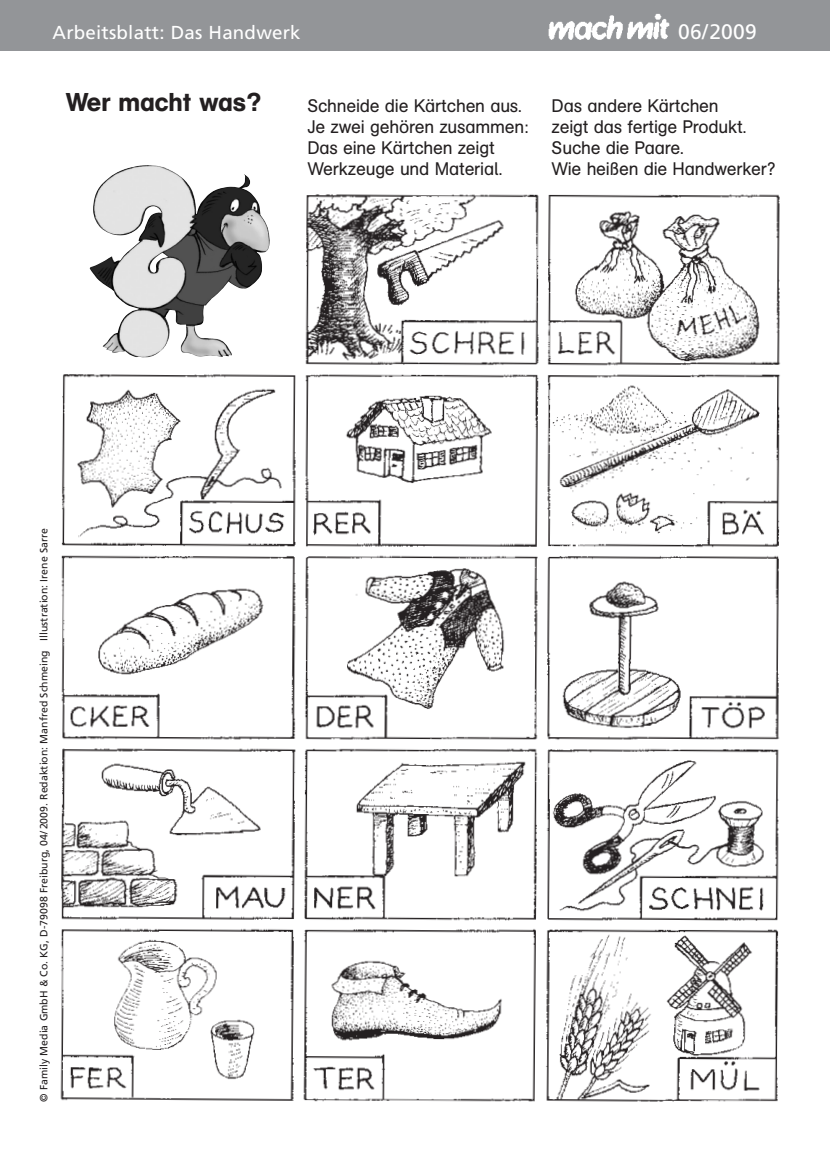
<style>
.page{position:relative;width:830px;height:1149px;background:#fff}
.page>*{position:absolute;margin:0;border:0;box-sizing:border-box;transform-origin:0 0}
.t1{font:500 25.5px "AG Schoolbook";color:#231f20}
.t2{font:21px "Frutiger";letter-spacing:.01em;color:#fff}
.t3{font:18.75px "Frutiger";letter-spacing:.01em;color:#fff}
.t4{font:18px/21px "AG Schoolbook Regular A";letter-spacing:-.01em;color:#231f20}
.t5{font:10.5px "Frutiger";color:#231f20}
</style>
<div class="page">
<div style="left:0;top:0;width:829px;height:51px;background:#939598"></div>
<img style="left:548px;top:13px;width:121px;height:27px">
<img style="left:60px;top:194px;width:721px;height:908px">
<img style="left:89px;top:165px;width:181px;height:193px">
<p class="t3" style="left:53px;top:25px;width:249px">Arbeitsblatt: Das Handwerk</p>
<p class="t2" style="left:678px;top:24px;width:80px">06/2009</p>
<h1 class="t1" style="left:66px;top:93px;width:197px">Wer macht was?</h1>
<p class="t4" style="left:307px;top:96px;width:222px">Schneide die Kärtchen aus.<br>Je zwei gehören zusammen:<br>Das eine Kärtchen zeigt<br>Werkzeuge und Material.</p>
<p class="t4" style="left:551px;top:97px;width:225px">Das andere Kärtchen<br>zeigt das fertige Produkt.<br>Suche die Paare.<br>Wie heißen die Handwerker?</p>
<p class="t5" style="left:40px;top:1101px;width:575px;rotate:-90deg">© Family Media GmbH &amp; Co. KG, D-79098 Freiburg, 04/ 2009. Redaktion: Manfred Schmeing Illustration: Irene Sarre</p>
</div>
